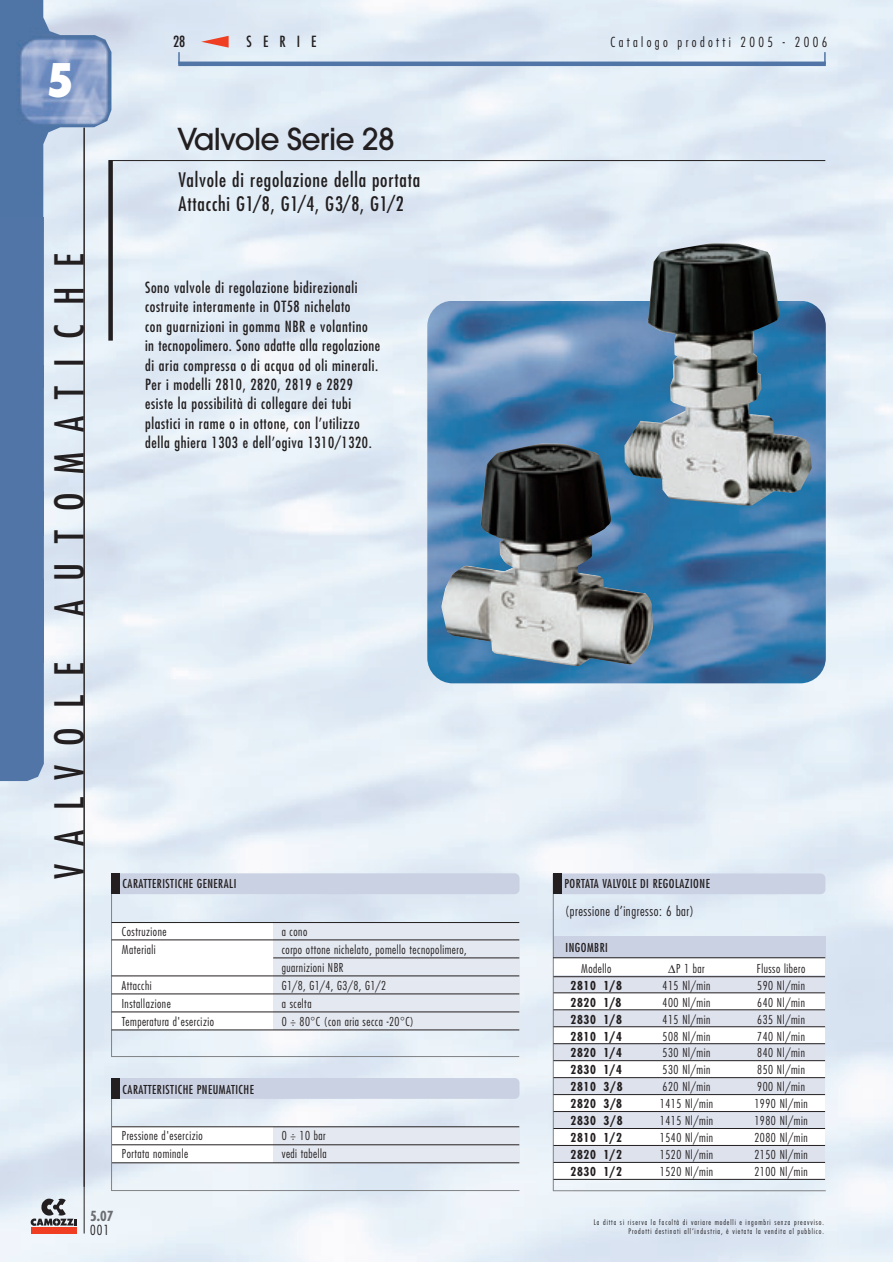
<style>
.page{position:relative;width:893px;height:1262px;background:#fff}
.page>*{position:absolute;margin:0;border:0;box-sizing:border-box;transform-origin:0 0}
.t1{font:800 condensed 45px "Futura";color:#fff}
.t2{font:condensed 39px "Futura";letter-spacing:.495em;color:#231f20}
.t3{font:500 30px "Avant Garde";letter-spacing:-.03em;color:#231f20}
.t4{font:condensed 19.5px/24px "Futura";letter-spacing:.04em;color:#231f20}
.t5{font:condensed 15px/19.4px "Futura";letter-spacing:.04em;color:#231f20}
.t6{font:300 condensed 13.5px "Futura";letter-spacing:.25em;color:#231f20}
.t7{font:300 condensed 13.5px "Futura";letter-spacing:.04em;color:#231f20}
.t8{font:700 condensed 13.5px "Futura";color:#6c6d70}
.t9{font:300 condensed 12px/18px "Futura";letter-spacing:.04em;color:#231f20}
.t10{font:condensed 12px "Futura";letter-spacing:.04em;color:#231f20}
.t11{font:700 condensed 12px "Futura";letter-spacing:.05em;color:#231f20}
.t12{font:300 condensed 7.5px/9px "Futura";letter-spacing:.125em;color:#231f20;text-align:right}
</style>
<div class="page">
<img style="left:1px;top:0;width:891px;height:1262px">
<img style="left:427px;top:301px;width:398px;height:382px;border-radius:26px">
<div style="left:553px;top:947px;width:272px;height:232px;background:#fff"></div>
<div style="left:553px;top:975px;width:272px;height:17px;background:#dee2ed"></div>
<div style="left:553px;top:1010px;width:272px;height:16px;background:#dee2ed"></div>
<div style="left:553px;top:1043px;width:272px;height:17px;background:#dee2ed"></div>
<div style="left:553px;top:1077px;width:272px;height:17px;background:#dee2ed"></div>
<div style="left:553px;top:1111px;width:272px;height:17px;background:#dee2ed"></div>
<div style="left:553px;top:1145px;width:272px;height:17px;background:#dee2ed"></div>
<div style="left:553px;top:936px;width:272px;height:21px;background:#cad1e3"></div>
<div style="left:108px;top:160px;width:5px;height:180px;background:#231f20"></div>
<hr style="left:109px;top:160px;width:716px;height:1px;background:#231f20">
<svg style="left:178px;top:52px;width:2px;height:10px"></svg>
<hr style="left:178px;top:62px;width:647px;height:4px;background:#5075a6">
<svg style="left:201px;top:36px;width:28px;height:12px"></svg>
<div style="left:554px;top:873px;width:271px;height:21px;background:#cad1e3;border-radius:5px"></div>
<hr style="left:553px;top:873px;width:1px;height:318px;background:#808285">
<hr style="left:553px;top:1190px;width:272px;height:1px;background:#808285">
<div style="left:552px;top:873px;width:9px;height:21px;background:#231f20"></div>
<hr style="left:553px;top:976px;width:272px;height:1px;background:#231f20">
<hr style="left:553px;top:992px;width:272px;height:1px;background:#231f20">
<hr style="left:553px;top:1009px;width:272px;height:1px;background:#231f20">
<hr style="left:553px;top:1026px;width:272px;height:1px;background:#231f20">
<hr style="left:553px;top:1043px;width:272px;height:1px;background:#231f20">
<hr style="left:553px;top:1060px;width:272px;height:1px;background:#231f20">
<hr style="left:553px;top:1077px;width:272px;height:1px;background:#231f20">
<hr style="left:553px;top:1094px;width:272px;height:1px;background:#231f20">
<hr style="left:553px;top:1111px;width:272px;height:1px;background:#231f20">
<hr style="left:553px;top:1128px;width:272px;height:1px;background:#231f20">
<hr style="left:553px;top:1145px;width:272px;height:1px;background:#231f20">
<hr style="left:553px;top:1162px;width:272px;height:1px;background:#231f20">
<hr style="left:553px;top:1179px;width:272px;height:1px;background:#231f20">
<hr style="left:553px;top:957px;width:272px;height:1px;background:#231f20">
<img style="left:624px;top:243px;width:187px;height:263px">
<img style="left:441px;top:443px;width:212px;height:223px">
<div style="left:269px;top:922px;width:250px;height:108px;background:#e4e8f0"></div>
<div style="left:265px;top:1126px;width:254px;height:36px;background:#e4e8f0"></div>
<div style="left:111px;top:922px;width:162px;height:108px;background:#fff"></div>
<div style="left:111px;top:1126px;width:162px;height:36px;background:#fff"></div>
<hr style="left:111px;top:1126px;width:408px;height:1px;background:#231f20">
<hr style="left:111px;top:1144px;width:408px;height:1px;background:#231f20">
<hr style="left:111px;top:1162px;width:408px;height:1px;background:#231f20">
<div style="left:112px;top:1078px;width:407px;height:20px;background:#cad1e3;border-radius:5px"></div>
<div style="left:112px;top:873px;width:407px;height:21px;background:#cad1e3;border-radius:5px"></div>
<hr style="left:111px;top:873px;width:1px;height:183px;background:#808285">
<hr style="left:111px;top:1056px;width:408px;height:1px;background:#808285">
<hr style="left:111px;top:1078px;width:1px;height:112px;background:#808285">
<hr style="left:111px;top:1190px;width:408px;height:1px;background:#808285">
<div style="left:111px;top:1078px;width:9px;height:20px;background:#231f20"></div>
<div style="left:111px;top:873px;width:9px;height:21px;background:#231f20"></div>
<hr style="left:111px;top:922px;width:408px;height:1px;background:#231f20">
<hr style="left:111px;top:939px;width:408px;height:1px;background:#231f20">
<hr style="left:273px;top:957px;width:246px;height:1px;background:#231f20">
<hr style="left:111px;top:975px;width:408px;height:1px;background:#231f20">
<hr style="left:111px;top:993px;width:408px;height:1px;background:#231f20">
<hr style="left:111px;top:1011px;width:408px;height:1px;background:#231f20">
<hr style="left:111px;top:1029px;width:408px;height:1px;background:#231f20">
<div style="left:31px;top:1227px;width:45px;height:6px;background:#ef3e22"></div>
<svg style="left:31px;top:1198px;width:45px;height:28px"></svg>
<hr style="left:84px;top:128px;width:1px;height:1105px;background:#231f20">
<img style="left:1px;top:0;width:110px;height:232px">
<img style="left:1px;top:662px;width:52px;height:119px">
<img style="left:1px;top:217px;width:52px;height:148px">
<img style="left:1px;top:365px;width:52px;height:126px">
<img style="left:1px;top:491px;width:52px;height:171px">
<h1 class="t1" style="left:47px;top:62px;width:29px">5</h1>
<h2 class="t2" style="left:52px;top:878px;width:626px;rotate:-90deg">VALVOLE AUTOMATICHE</h2>
<p class="t5" style="left:173px;top:33px;width:14px">28</p>
<p class="t5" style="left:247px;top:33px;width:71px">SERIE</p>
<h3 class="t3" style="left:177px;top:128px;width:219px">Valvole Serie 28</h3>
<h3 class="t4" style="left:178px;top:169px;width:243px">Valvole di regolazione della portata<br>Attacchi G1/8, G1/4, G3/8, G1/2</h3>
<p class="t5" style="left:145px;top:279px;width:236px">Sono valvole di regolazione bidirezionali costruite interamente in OT58 nichelato<br>con guarnizioni in gomma NBR e volantino in tecnopolimero. Sono adatte alla regolazione di aria compressa o di acqua od oli minerali.<br>Per i modelli 2810, 2820, 2819 e 2829 esiste la possibilità di collegare dei tubi plastici in rame o in ottone, con l’utilizzo della ghiera 1303 e dell’ogiva 1310/1320.</p>
<p class="t10" style="left:123px;top:878px;width:115px">CARATTERISTICHE GENERALI</p>
<p class="t9" style="left:122px;top:923px;width:46px">Costruzione</p>
<p class="t9" style="left:282px;top:923px;width:27px">a cono</p>
<p class="t9" style="left:122px;top:941px;width:35px">Materiali</p>
<p class="t9" style="left:282px;top:941px;width:186px">corpo ottone nichelato, pomello tecnopolimero, guarnizioni NBR</p>
<p class="t9" style="left:122px;top:977px;width:31px">Attacchi</p>
<p class="t9" style="left:282px;top:977px;width:106px">G1/8, G1/4, G3/8, G1/2</p>
<p class="t9" style="left:122px;top:995px;width:50px">Installazione</p>
<p class="t9" style="left:282px;top:995px;width:31px">a scelta</p>
<p class="t9" style="left:122px;top:1013px;width:94px">Temperatura d'esercizio</p>
<p class="t9" style="left:282px;top:1013px;width:134px">0 ÷ 80°C (con aria secca -20°C)</p>
<p class="t10" style="left:123px;top:1083px;width:133px">CARATTERISTICHE PNEUMATICHE</p>
<p class="t9" style="left:122px;top:1127px;width:82px">Pressione d'esercizio</p>
<p class="t9" style="left:282px;top:1127px;width:45px">0 ÷ 10 bar</p>
<p class="t9" style="left:122px;top:1145px;width:68px">Portata nominale</p>
<p class="t9" style="left:282px;top:1145px;width:47px">vedi tabella</p>
<p class="t8" style="left:90px;top:1210px;width:25px">5.07</p>
<p class="t6" style="left:90px;top:1224px;width:21px">001</p>
<p class="t6" style="left:610px;top:36px;width:218px">Catalogo prodotti 2005 - 2006</p>
<p class="t10" style="left:564px;top:878px;width:147px">PORTATA VALVOLE DI REGOLAZIONE</p>
<p class="t7" style="left:565px;top:905px;width:130px">(pressione d’ingresso: 6 bar)</p>
<p class="t10" style="left:565px;top:941px;width:44px">INGOMBRI</p>
<p class="t9" style="left:581px;top:960px;width:32px">Modello</p>
<p class="t9" style="left:668px;top:960px;width:38px">∆P 1 bar</p>
<p class="t9" style="left:756px;top:960px;width:50px">Flusso libero</p>
<p class="t11" style="left:570px;top:980px;width:53px">2810 1/8</p>
<p class="t9" style="left:662px;top:977px;width:49px">415 Nl/min</p>
<p class="t9" style="left:757px;top:977px;width:49px">590 Nl/min</p>
<p class="t11" style="left:570px;top:997px;width:52px">2820 1/8</p>
<p class="t9" style="left:662px;top:994px;width:49px">400 Nl/min</p>
<p class="t9" style="left:757px;top:994px;width:49px">640 Nl/min</p>
<p class="t11" style="left:570px;top:1013px;width:53px">2830 1/8</p>
<p class="t9" style="left:662px;top:1011px;width:49px">415 Nl/min</p>
<p class="t9" style="left:757px;top:1011px;width:49px">635 Nl/min</p>
<p class="t11" style="left:570px;top:1030px;width:53px">2810 1/4</p>
<p class="t9" style="left:662px;top:1027px;width:49px">508 Nl/min</p>
<p class="t9" style="left:757px;top:1027px;width:49px">740 Nl/min</p>
<p class="t11" style="left:570px;top:1047px;width:53px">2820 1/4</p>
<p class="t9" style="left:662px;top:1044px;width:49px">530 Nl/min</p>
<p class="t9" style="left:757px;top:1044px;width:49px">840 Nl/min</p>
<p class="t11" style="left:570px;top:1064px;width:53px">2830 1/4</p>
<p class="t9" style="left:662px;top:1061px;width:49px">530 Nl/min</p>
<p class="t9" style="left:757px;top:1061px;width:49px">850 Nl/min</p>
<p class="t11" style="left:570px;top:1081px;width:53px">2810 3/8</p>
<p class="t9" style="left:662px;top:1078px;width:49px">620 Nl/min</p>
<p class="t9" style="left:757px;top:1078px;width:49px">900 Nl/min</p>
<p class="t11" style="left:570px;top:1098px;width:53px">2820 3/8</p>
<p class="t9" style="left:660px;top:1095px;width:55px">1415 Nl/min</p>
<p class="t9" style="left:754px;top:1095px;width:55px">1990 Nl/min</p>
<p class="t11" style="left:570px;top:1115px;width:53px">2830 3/8</p>
<p class="t9" style="left:660px;top:1112px;width:55px">1415 Nl/min</p>
<p class="t9" style="left:754px;top:1112px;width:55px">1980 Nl/min</p>
<p class="t11" style="left:570px;top:1132px;width:53px">2810 1/2</p>
<p class="t9" style="left:660px;top:1129px;width:55px">1540 Nl/min</p>
<p class="t9" style="left:754px;top:1129px;width:55px">2080 Nl/min</p>
<p class="t11" style="left:570px;top:1149px;width:53px">2820 1/2</p>
<p class="t9" style="left:660px;top:1146px;width:55px">1520 Nl/min</p>
<p class="t9" style="left:754px;top:1146px;width:55px">2150 Nl/min</p>
<p class="t11" style="left:570px;top:1166px;width:53px">2830 1/2</p>
<p class="t9" style="left:660px;top:1163px;width:55px">1520 Nl/min</p>
<p class="t9" style="left:754px;top:1163px;width:55px">2100 Nl/min</p>
<p class="t12" style="left:593px;top:1217px;width:232px">La ditta si riserva la facoltà di variare modelli e ingombri senza preavviso.<br>Prodotti destinati all’industria, è vietata la vendita al pubblico.</p>
</div>
